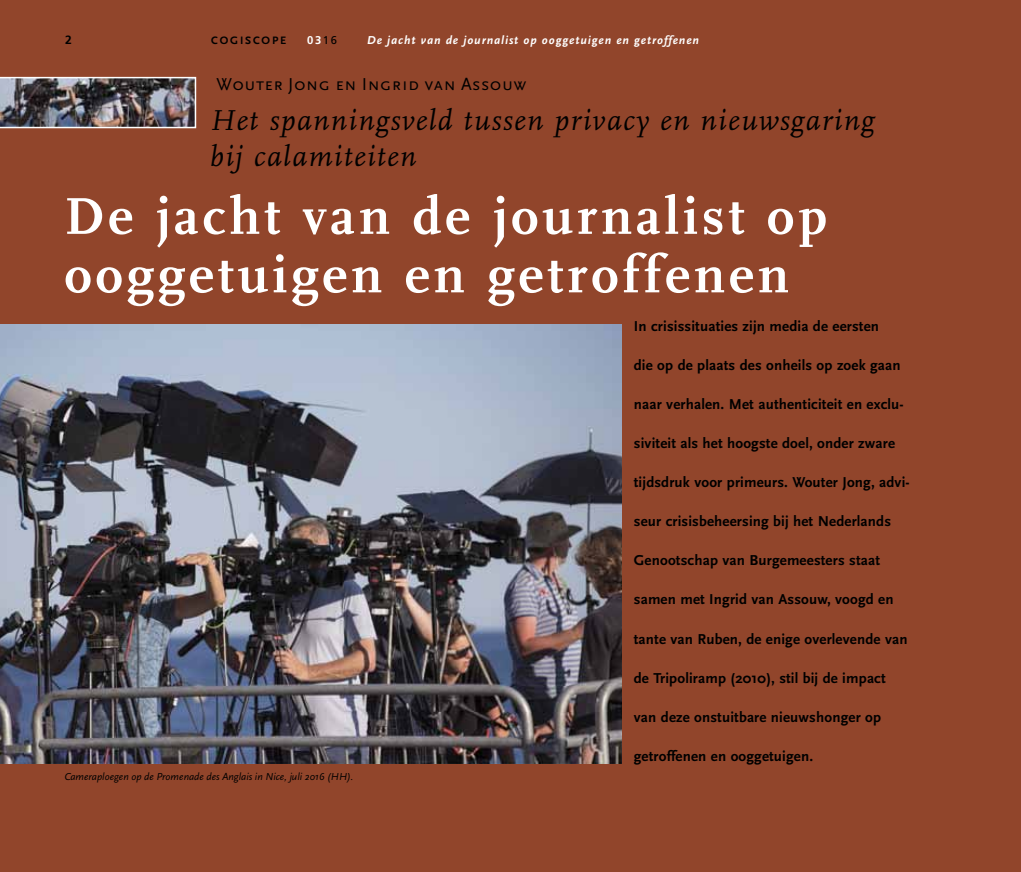
<style>
.page{position:relative;width:1021px;height:872px;background:#fff}
.page>*{position:absolute;margin:0;border:0;box-sizing:border-box;transform-origin:0 0}
.t1{font:700 54px/58.5px "FF Scala";letter-spacing:.07em;color:#fff}
.t2{font:italic 30px/36px "FF Scala";letter-spacing:.05em;color:#000}
.t3{font:18px "Scala Sans Pro";letter-spacing:.025em;color:#000}
.t4{font:700 15px "Scala Sans Pro";letter-spacing:.01em;color:#000}
.t5{font:italic 700 12px "Scala Sans Pro";letter-spacing:.075em;color:#fff}
.t6{font:700 12px "Frutiger LT Std";color:#000}
.t7{font:700 11.25px "Scala Sans Pro";letter-spacing:.16em;color:#000}
.t8{font:700 11.25px "Frutiger LT Std";color:#fff}
.t9{font:italic 10.5px "Scala Sans Pro";color:#000}
.s1{font-weight:400;color:#000}
</style>
<div class="page">
<div style="left:0;top:0;width:1020px;height:872px;background:#91452b"></div>
<img style="left:0;top:77px;width:196px;height:51px">
<img style="left:0;top:324px;width:621px;height:439px">
<p class="t6" style="left:65px;top:32px;width:8px">2</p>
<p class="t7" style="left:211px;top:33px;width:76px">cogiscope</p>
<p class="t8" style="left:307px;top:33px;width:32px">03<span class="s1">16</span></p>
<p class="t5" style="left:367px;top:32px;width:333px">De jacht van de journalist op ooggetuigen en getroffenen</p>
<p class="t3" style="left:216px;top:73px;width:312px">Wouter Jong en Ingrid van Assouw</p>
<h2 class="t2" style="left:210px;top:103px;width:666px">Het spanningsveld tussen privacy en nieuwsgaring bij calamiteiten</h2>
<h1 class="t1" style="left:64px;top:187px;width:764px">De jacht van de journalist op ooggetuigen en getroffenen</h1>
<p class="t4" style="left:634px;top:318px;width:247px">I n crisissituaties zijn media de eersten</p>
<p class="t4" style="left:634px;top:357px;width:268px">die op de plaats des onheils op zoek gaan</p>
<p class="t4" style="left:634px;top:396px;width:271px">naar verhalen. Met authenticiteit en exclu-</p>
<p class="t4" style="left:634px;top:435px;width:263px">siviteit als het hoogste doel, onder zware</p>
<p class="t4" style="left:634px;top:474px;width:277px">tijdsdruk voor primeurs. Wouter Jong, advi-</p>
<p class="t4" style="left:634px;top:513px;width:259px">seur crisisbeheersing bij het N ederlands</p>
<p class="t4" style="left:634px;top:552px;width:248px">Genootschap van Burgemeesters staat</p>
<p class="t4" style="left:634px;top:591px;width:261px">samen met I ngrid van Assouw, voogd en</p>
<p class="t4" style="left:634px;top:630px;width:275px">tante van Ruben, de enige overlevende van</p>
<p class="t4" style="left:634px;top:669px;width:253px">de Tripoliramp (2010), stil bij de impact</p>
<p class="t4" style="left:634px;top:708px;width:249px">van deze onstuitbare nieuwshonger op</p>
<p class="t4" style="left:634px;top:747px;width:181px">getroffenen en ooggetuigen.</p>
<p class="t9" style="left:64px;top:770px;width:291px">Cameraploegen op de Promenade des Anglais in Nice, juli 2016 (HH).</p>
</div>
